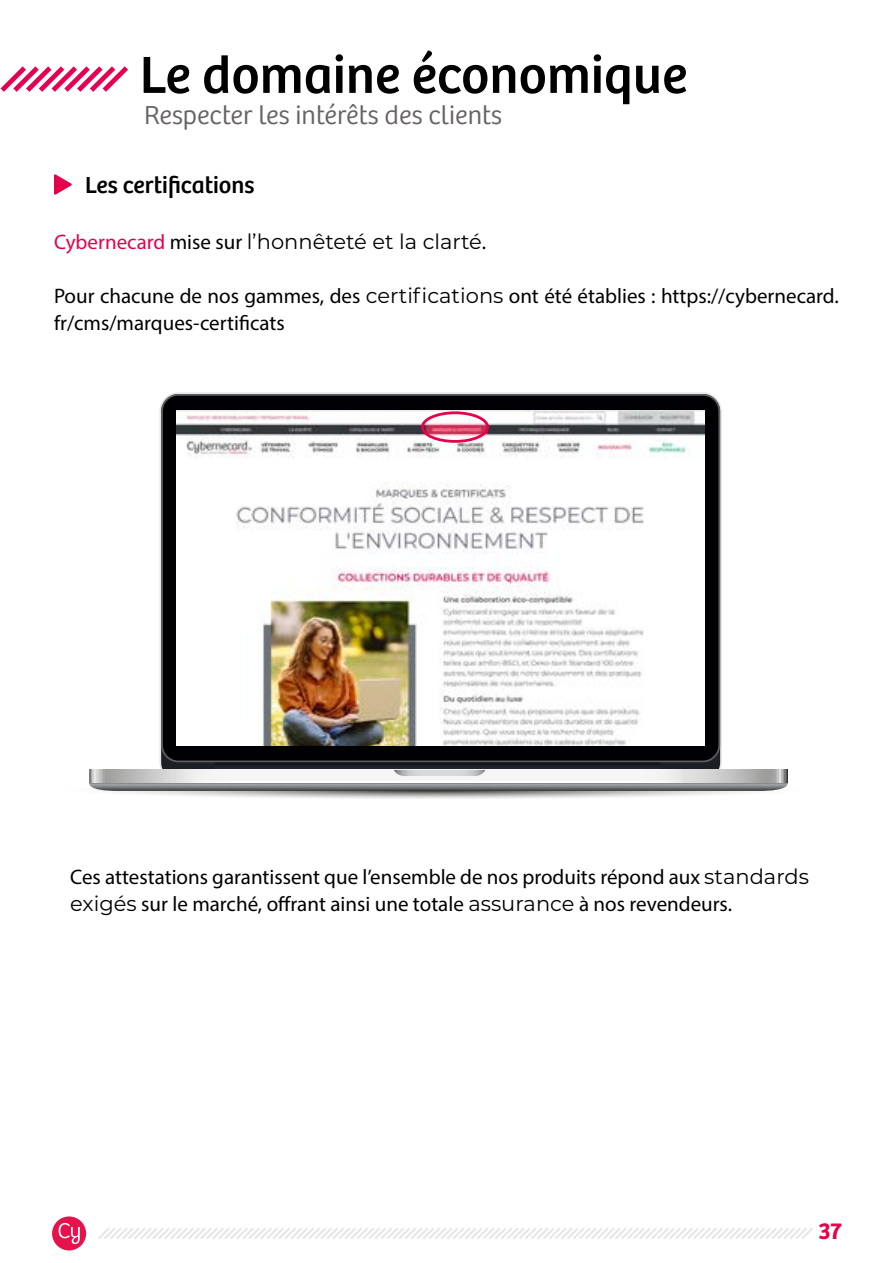
<style>
.page{position:relative;width:893px;height:1263px;background:#fff}
.page>*{position:absolute;margin:0;border:0;box-sizing:border-box;transform-origin:0 0}
.t1{font:54px "Bree";color:#000}
.t2{font:300 27px "Bree";color:#676362}
.t3{font:24px "Bree";color:#000}
.t4{font:600 24px "Bree";color:#e5004b}
.t5{font:21px/27px "Myriad Pro";color:#000}
.t6{font:21px "Montserrat";color:#000}
.s1{font-family:"Myriad Pro";color:#e5004b}
.s2{font-family:"Myriad Pro"}
.s3{font-family:"Montserrat"}
</style>
<div class="page">
<svg style="left:98px;top:1228px;width:715px;height:11px"></svg>
<div style="left:52px;top:1216px;width:34px;height:34px;background:#e6124c;border-radius:50%"></div>
<svg style="left:59px;top:1223px;width:21px;height:21px"></svg>
<svg style="left:0;top:66px;width:128px;height:26px"></svg>
<svg style="left:54px;top:174px;width:18px;height:21px"></svg>
<svg style="left:215px;top:762px;width:444px;height:8px;background:#38393d"></svg>
<div style="left:163px;top:396px;width:555px;height:364px;background:#000004;border-radius:16px"></div>
<svg style="left:89px;top:770px;width:699px;height:29px"></svg>
<img style="left:176px;top:411px;width:528px;height:334px">
<div style="left:421px;top:411px;width:68px;height:32px;border:3px solid #e5004b;border-radius:50%"></div>
<h1 class="t1" style="left:140px;top:34px;width:549px">Le domaine économique</h1>
<p class="t2" style="left:144px;top:95px;width:360px">Respecter les intérêts des clients</p>
<p class="t3" style="left:85px;top:166px;width:171px">Les certifications</p>
<p class="t6" style="left:54px;top:227px;width:434px"><span class="s1">Cybernecard</span> <span class="s2">mise sur</span> l’honnêteté et la clarté<span class="s2">.</span></p>
<p class="t5" style="left:54px;top:282px;width:786px">Pour chacune de nos gammes, des <span class="s3">certifications</span> ont été établies : https://cybernecard. fr/cms/marques-certificats</p>
<p class="t5" style="left:70px;top:863px;width:740px">Ces attestations garantissent que l’ensemble de nos produits répond aux <span class="s3">standards exigés</span> sur le marché, offrant ainsi une totale <span class="s3">assurance</span> à nos revendeurs.</p>
<p class="t4" style="left:818px;top:1212px;width:25px">37</p>
</div>
